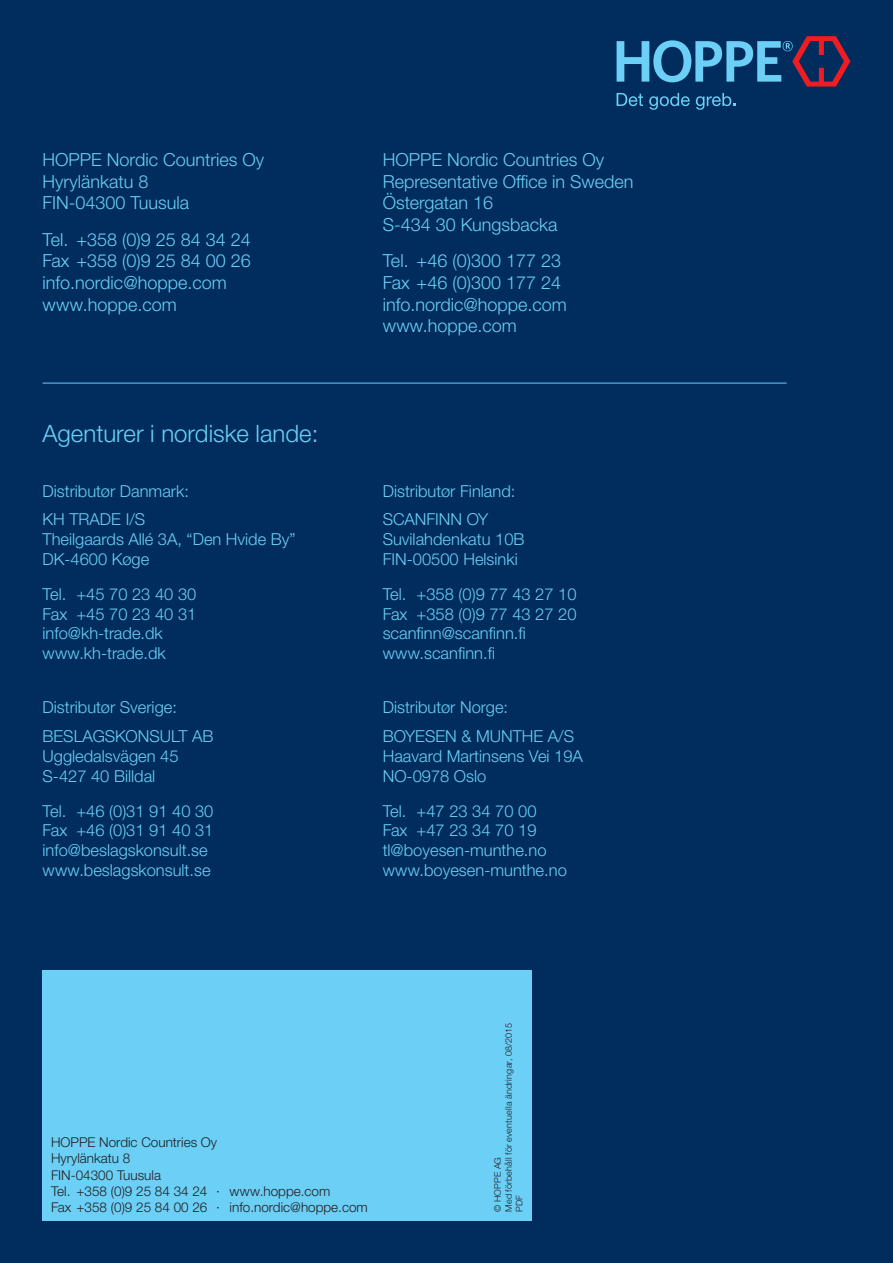
<style>
.page{position:relative;width:893px;height:1263px;background:#002d5e}
.page>*{position:absolute;margin:0;border:0;box-sizing:border-box;transform-origin:0 0}
.t1{font:300 24px "Helvetica Neue LTW1 G";color:#6bcff6}
.t2{font:300 18px/21.6px "Helvetica Neue LTW1 G";color:#6bcff6}
.t3{font:300 16.5px/19.8px "Helvetica Neue LTW1 G";color:#6bcff6}
.t4{font:300 13.5px/16.2px "Helvetica Neue LTW1 G";color:#231f20}
.t5{font:300 9px/10.8px "Helvetica Neue LTW1 G";letter-spacing:.025em;color:#231f20}
</style>
<div class="page">
<div style="left:43px;top:969px;width:488px;height:251px;background:#6bcff6"></div>
<hr style="left:43px;top:383px;width:744px;height:1px;background:#6bcff6">
<svg style="left:617px;top:36px;width:233px;height:51px"></svg>
<svg style="left:617px;top:93px;width:26px;height:13px"></svg>
<svg style="left:649px;top:93px;width:41px;height:17px"></svg>
<svg style="left:696px;top:93px;width:40px;height:17px"></svg>
<p class="t2" style="left:43px;top:149px;width:223px">HOPPE Nordic Countries Oy<br>Hyrylänkatu 8<br>FIN-04300 Tuusula</p>
<p class="t2" style="left:43px;top:228px;width:210px">Tel. +358 (0)9 25 84 34 24<br>Fax +358 (0)9 25 84 00 26 info.nordic@hoppe.com www.hoppe.com</p>
<h1 class="t1" style="left:43px;top:419px;width:277px">Agenturer i nordiske lande:</h1>
<p class="t3" style="left:43px;top:476px;width:148px;line-height:28.8px">Distributør Danmark:<br>KH TRADE I/S</p>
<p class="t3" style="left:43px;top:529px;width:254px">Theilgaards Allé 3A, “Den Hvide By”<br>DK-4600 Køge</p>
<p class="t3" style="left:43px;top:584px;width:155px">Tel. +45 70 23 40 30<br>Fax +45 70 23 40 31 info@kh-trade.dk www.kh-trade.dk</p>
<p class="t3" style="left:43px;top:693px;width:173px;line-height:28.8px">Distributør Sverige:<br>BESLAGSKONSULT AB</p>
<p class="t3" style="left:43px;top:746px;width:138px">Uggledalsvägen 45<br>S-427 40 Billdal</p>
<p class="t3" style="left:43px;top:801px;width:172px">Tel. +46 (0)31 91 40 30<br>Fax +46 (0)31 91 40 31 info@beslagskonsult.se www.beslagskonsult.se</p>
<p class="t2" style="left:383px;top:149px;width:252px">HOPPE Nordic Countries Oy<br>Representative Office in Sweden<br>Östergatan 16<br>S-434 30 Kungsbacka</p>
<p class="t2" style="left:383px;top:250px;width:186px">Tel. +46 (0)300 177 23<br>Fax +46 (0)300 177 24 info.nordic@hoppe.com www.hoppe.com</p>
<p class="t3" style="left:383px;top:476px;width:134px;line-height:28.8px">Distributør Finland:<br>SCANFINN OY</p>
<p class="t3" style="left:383px;top:529px;width:143px">Suvilahdenkatu 10B<br>FIN-00500 Helsinki</p>
<p class="t3" style="left:383px;top:584px;width:195px">Tel. +358 (0)9 77 43 27 10<br>Fax +358 (0)9 77 43 27 20 scanfinn@scanfinn.fi www.scanfinn.fi</p>
<p class="t3" style="left:383px;top:693px;width:193px;line-height:28.8px">Distributør Norge:<br>BOYESEN &amp; MUNTHE A/S</p>
<p class="t3" style="left:383px;top:746px;width:202px">Haavard Martinsens Vei 19A<br>NO-0978 Oslo</p>
<p class="t3" style="left:383px;top:801px;width:186px">Tel. +47 23 34 70 00<br>Fax +47 23 34 70 19 tl@boyesen-munthe.no www.boyesen-munthe.no</p>
<p class="t4" style="left:51px;top:1134px;width:318px">HOPPE Nordic Countries Oy<br>Hyrylänkatu 8<br>FIN-04300 Tuusula<br>Tel. +358 (0)9 25 84 34 24 · www.hoppe.com<br>Fax +358 (0)9 25 84 00 26 · info.nordic@hoppe.com</p>
<p class="t5" style="left:492px;top:1212px;width:190px;rotate:-90deg">© HOPPE AG<br>Med förbehåll för eventuella ändringar, 08/2015<br>PDF</p>
</div>
